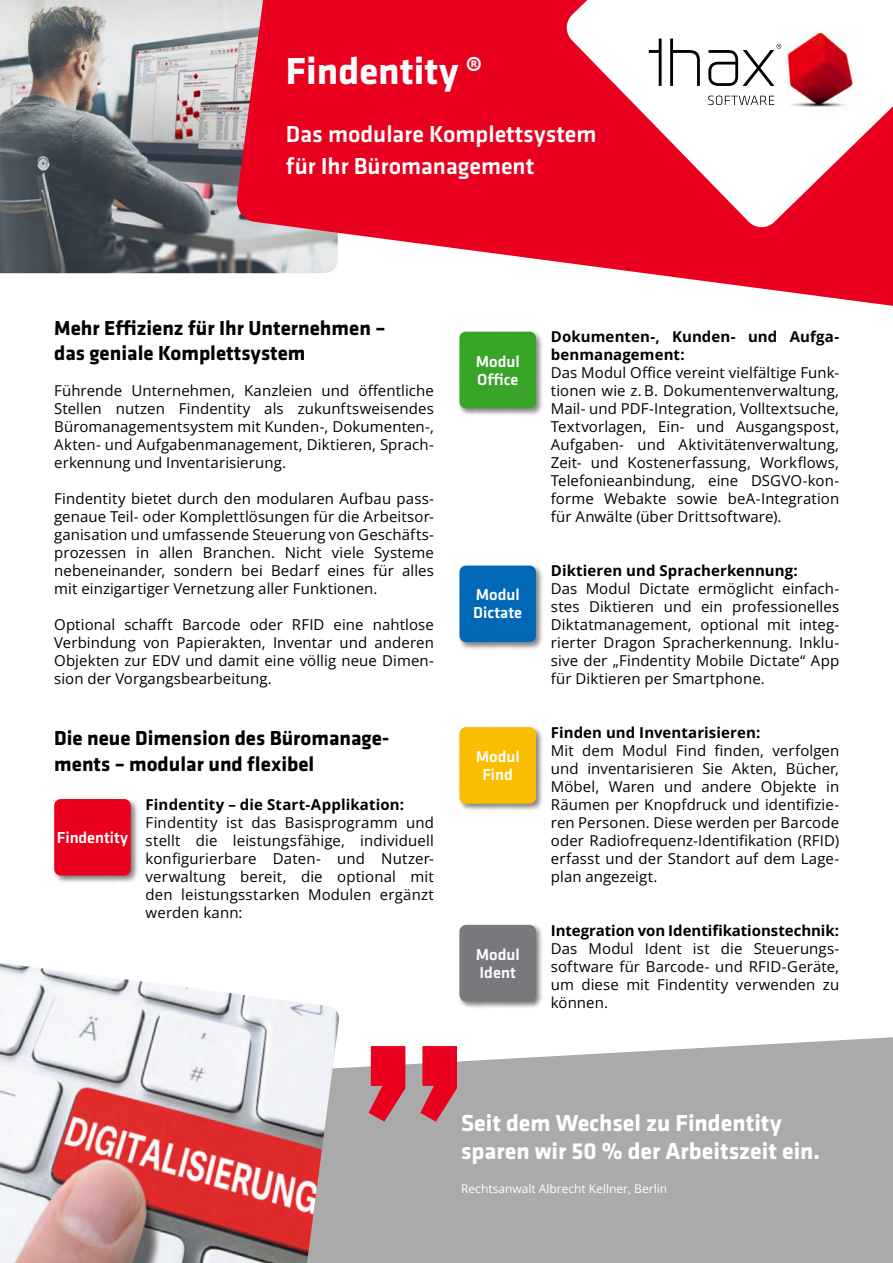
<style>
.page{position:relative;width:893px;height:1263px;background:#fff}
.page>*{position:absolute;margin:0;border:0;box-sizing:border-box;transform-origin:0 0}
.t1{font:700 240px "Klavika Basic";color:#e9001e}
.t2{font:700 39px "Klavika";color:#fff}
.t3{font:700 24px/28.8px "Klavika";color:#fff}
.t4{font:500 24px/32.4px "Klavika";color:#fff}
.t5{font:700 21px/25.2px "Klavika Basic";color:#000}
.t6{font:700 21px/25.2px "Klavika";color:#000}
.t7{font:500 16.5px/18px "Klavika";color:#fff}
.t8{font:15px/18px "Open Sans";letter-spacing:.005em;color:#000;text-align:justify}
.t9{font:700 15px/18px "Open Sans";letter-spacing:.005em;color:#000}
.t10{font:12px "Open Sans";color:#fff}
</style>
<div class="page">
<img style="left:0;top:0;width:236px;height:273px">
<svg style="left:236px;top:0;width:657px;height:306px;fill:#e9001e"></svg>
<svg style="left:340px;top:1037px;width:553px;height:226px;background:#afafaf"></svg>
<svg style="left:565px;top:0;width:328px;height:229px"></svg>
<div style="left:647px;top:26px;width:211px;height:89px;background:#fff"></div>
<img style="left:778px;top:30px;width:76px;height:81px">
<svg style="left:649px;top:39px;width:13px;height:47px"></svg>
<svg style="left:670px;top:39px;width:30px;height:47px"></svg>
<svg style="left:708px;top:96px;width:66px;height:9px"></svg>
<svg style="left:708px;top:44px;width:73px;height:42px"></svg>
<div style="left:457px;top:564px;width:87px;height:86px;background:#000;opacity:.5"></div>
<div style="left:459px;top:566px;width:77px;height:76px;background:#0068b5;border-radius:6px"></div>
<div style="left:52px;top:797px;width:86px;height:86px;background:#000;opacity:.5"></div>
<div style="left:54px;top:799px;width:77px;height:76px;background:#e9001e;border-radius:6px"></div>
<div style="left:458px;top:330px;width:86px;height:86px;background:#000;opacity:.5"></div>
<div style="left:459px;top:332px;width:77px;height:76px;background:#38a428;border-radius:6px"></div>
<div style="left:457px;top:725px;width:87px;height:86px;background:#000;opacity:.5"></div>
<div style="left:459px;top:727px;width:77px;height:77px;background:#fabd00;border-radius:6px"></div>
<div style="left:457px;top:923px;width:87px;height:86px;background:#000;opacity:.5"></div>
<div style="left:459px;top:925px;width:77px;height:76px;background:#79787d;border-radius:7px"></div>
<img style="left:0;top:963px;width:340px;height:300px">
<h2 class="t2" style="left:286px;top:43px;width:198px">Findentity ®</h2>
<h3 class="t4" style="left:286px;top:117px;width:312px">Das modulare Komplettsystem für Ihr Büromanagement</h3>
<h3 class="t5" style="left:54px;top:314px;width:333px">Mehr Effizienz für Ihr Unternehmen – das geniale Komplettsystem</h3>
<p class="t8" style="left:54px;top:381px;width:381px">Führende Unternehmen, Kanzleien und öffentliche Stellen nutzen Findentity als zukunftsweisendes Büromanagementsystem mit Kunden-, Dokumenten-, Akten- und Aufgabenmanagement, Diktieren, Sprach&shy;erkennung und Inventarisierung.</p>
<p class="t8" style="left:54px;top:489px;width:381px">Findentity bietet durch den modularen Aufbau pass&shy;genaue Teil- oder Komplettlösungen für die Arbeitsor&shy;ganisation und umfassende Steuerung von Geschäfts&shy;prozessen in allen Branchen. Nicht viele Systeme nebeneinander, sondern bei Bedarf eines für alles mit einzigartiger Vernetzung aller Funktionen.</p>
<p class="t8" style="left:54px;top:615px;width:381px">Optional schafft Barcode oder RFID eine nahtlose Verbindung von Papierakten, Inventar und anderen Objekten zur EDV und damit eine völlig neue Dimen&shy;sion der Vorgangsbearbeitung.</p>
<h3 class="t6" style="left:54px;top:725px;width:337px">Die neue Dimension des Büromanage&shy;ments – modular und flexibel</h3>
<p class="t9" style="left:146px;top:795px;width:260px">Findentity – die Start-Applikation:</p>
<p class="t8" style="left:146px;top:813px;width:290px">Findentity ist das Basisprogramm und stellt die leistungsfähige, individuell konfigurierbare Daten- und Nutzer&shy;verwaltung bereit, die optional mit den leistungsstarken Modulen ergänzt werden kann:</p>
<p class="t7" style="left:57px;top:828px;width:73px">Findentity</p>
<p class="t7" style="left:476px;top:352px;width:46px">Modul<br>Office</p>
<p class="t7" style="left:473px;top:585px;width:50px">Modul<br>Dictate</p>
<p class="t7" style="left:476px;top:747px;width:46px;text-align:center">Modul<br>Find</p>
<p class="t7" style="left:476px;top:945px;width:46px">Modul<br>Ident</p>
<p class="t9" style="left:551px;top:327px;width:290px">Dokumenten-, Kunden- und Aufga&shy;benmanagement:</p>
<p class="t8" style="left:551px;top:363px;width:290px">Das Modul Office vereint vielfältige Funk&shy;tionen wie z. B. Dokumentenverwaltung, Mail- und PDF-Integration, Volltextsuche, Textvorlagen, Ein- und Ausgangspost, Aufgaben- und Aktivitätenverwaltung, Zeit- und Kostenerfassung, Workflows, Telefonieanbindung, eine DSGVO-kon&shy;forme Webakte sowie beA-Integration für Anwälte (über Drittsoftware).</p>
<p class="t9" style="left:551px;top:561px;width:249px">Diktieren und Spracherkennung:</p>
<p class="t8" style="left:551px;top:579px;width:290px">Das Modul Dictate ermöglicht einfach&shy;stes Diktieren und ein professionelles Diktatmanagement, optional mit integ&shy;rierter Dragon Spracherkennung. Inklu&shy;sive der „Findentity Mobile Dictate“ App für Diktieren per Smartphone.</p>
<p class="t9" style="left:551px;top:723px;width:211px">Finden und Inventarisieren:</p>
<p class="t8" style="left:551px;top:741px;width:290px">Mit dem Modul Find finden, verfolgen und inventarisieren Sie Akten, Bücher, Möbel, Waren und andere Objekte in Räumen per Knopfdruck und identifizie&shy;ren Personen. Diese werden per Barcode oder Radiofrequenz-Identifikation (RFID) erfasst und der Standort auf dem Lage&shy;plan angezeigt.</p>
<p class="t9" style="left:551px;top:921px;width:290px">Integration von Identifikationstechnik:</p>
<p class="t8" style="left:551px;top:939px;width:290px">Das Modul Ident ist die Steuerungs&shy;software für Barcode- und RFID-Geräte, um diese mit Findentity verwenden zu können.</p>
<h1 class="t1" style="left:355px;top:833px;width:119px">„</h1>
<h3 class="t3" style="left:461px;top:1107px;width:360px">Seit dem Wechsel zu Findentity sparen wir 50 % der Arbeitszeit ein.</h3>
<p class="t10" style="left:461px;top:1180px;width:207px">Rechtsanwalt Albrecht Kellner, Berlin</p>
</div>
